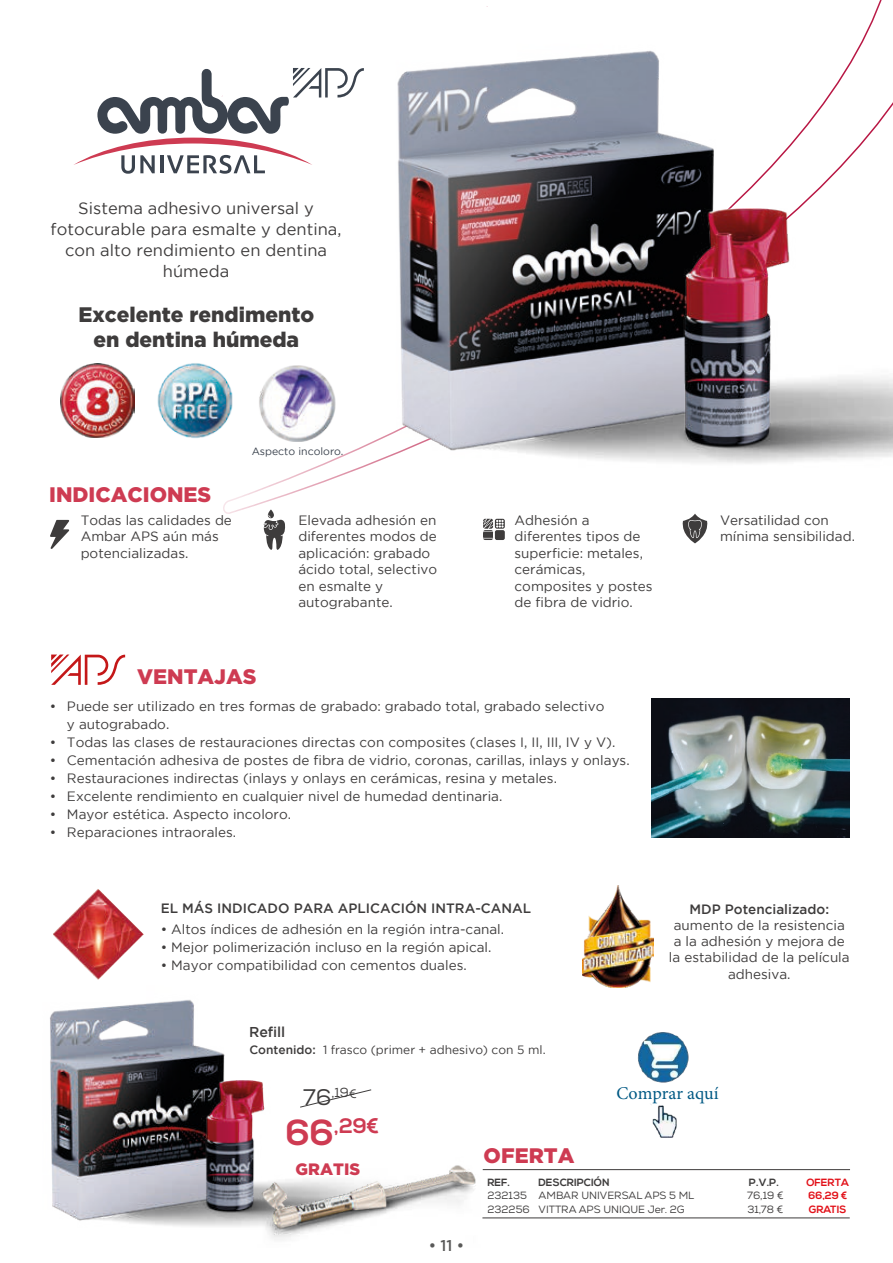
<style>
.page{position:relative;width:893px;height:1263px;background:#fff}
.page>*{position:absolute;margin:0;border:0;box-sizing:border-box;transform-origin:0 0}
.t1{font:900 21px/25.2px "Gotham";color:#3e3c3c;text-align:center}
.t2{font:900 21px "Gotham";color:#ce3b52}
.t3{font:700 21px "Nexa";color:#ce3b52}
.t4{font:18px "Minion Pro";color:#005984}
.t5{font:16.5px/21px "Gotham";color:#3e3c3c;text-align:center}
.t6{font:900 16.5px "Gotham";color:#ce3b52}
.t7{font:500 15.6px "Gotham";color:#595958;scale:.96 1}
.t8{font:500 14.25px "Gotham";letter-spacing:-.01em;color:#3e3c3c}
.t9{font:13.5px/16.5px "Gotham";color:#3e3c3c}
.t10{font:500 13.5px "Gotham";color:#3e3c3c}
.t11{font:13.05px "Nexa";color:#3e3c3c}
.t12{font:12px "Gotham";color:#3e3c3c}
.t13{font:10.5px "Nexa";color:#3e3c3c}
.t14{font:700 10.5px "Nexa";color:#3e3c3c}
.t15{font:700 10.5px "Nexa";color:#e21119}
.t16{font:10.5px "Gotham";color:#3b434e}
.s1{font-weight:500}
.s2{font-size:22.5px}
.s3{font-size:12.3px}
.s4{font-size:36px}
</style>
<div class="page">
<img style="left:289px;top:0;width:604px;height:468px">
<img style="left:676px;top:208px;width:217px;height:257px">
<img style="left:50px;top:1000px;width:198px;height:227px">
<img style="left:201px;top:1080px;width:64px;height:142px">
<img style="left:53px;top:889px;width:91px;height:91px">
<img style="left:157px;top:363px;width:76px;height:75px">
<svg style="left:74px;top:67px;width:290px;height:107px"></svg>
<img style="left:61px;top:364px;width:74px;height:73px">
<svg style="left:682px;top:514px;width:26px;height:29px"></svg>
<svg style="left:264px;top:509px;width:21px;height:41px"></svg>
<svg style="left:50px;top:520px;width:19px;height:29px"></svg>
<svg style="left:483px;top:519px;width:22px;height:21px"></svg>
<img style="left:259px;top:364px;width:90px;height:77px">
<svg style="left:51px;top:654px;width:74px;height:31px"></svg>
<img style="left:582px;top:885px;width:72px;height:102px">
<hr style="left:483px;top:1169px;width:367px;height:1px;background:#3e3c3c">
<hr style="left:482px;top:1218px;width:368px;height:1px;background:#3e3c3c">
<img style="left:652px;top:699px;width:197px;height:138px">
<svg style="left:300px;top:1089px;width:72px;height:19px"></svg>
<img style="left:248px;top:1148px;width:240px;height:92px">
<img style="left:637px;top:1032px;width:51px;height:50px">
<img style="left:651px;top:1104px;width:26px;height:34px">
<p class="t5" style="left:51px;top:197px;width:292px">Sistema adhesivo universal y fotocurable para esmalte y dentina, con alto rendimiento en dentina húmeda</p>
<h1 class="t1" style="left:79px;top:302px;width:237px">Excelente rendimento en dentina húmeda</h1>
<h1 class="t2" style="left:49px;top:483px;width:164px">INDICACIONES</h1>
<p class="t9" style="left:81px;top:512px;width:153px">Todas las calidades de<br>Ambar APS aún más potencializadas.</p>
<p class="t16" style="left:252px;top:445px;width:93px">Aspecto incoloro.</p>
<p class="t9" style="left:298px;top:512px;width:140px">Elevada adhesión en diferentes modos de aplicación: grabado ácido total, selectivo en esmalte y autograbante.</p>
<p class="t9" style="left:515px;top:512px;width:140px">Adhesión a diferentes tipos de superficie: metales, cerámicas, composites y postes de fibra de vidrio.</p>
<p class="t9" style="left:720px;top:512px;width:136px">Versatilidad con mínima sensibilidad.</p>
<h1 class="t2" style="left:137px;top:664px;width:121px">VENTAJAS</h1>
<p class="t9" style="left:67px;top:697px;width:539px;line-height:18px;text-indent:-17px">• Puede ser utilizado en tres formas de grabado: grabado total, grabado selectivo y autograbado.</p>
<p class="t9" style="left:50px;top:733px;width:567px">• Todas las clases de restauraciones directas con composites (clases I, II, III, IV y V).</p>
<p class="t9" style="left:50px;top:751px;width:581px">• Cementación adhesiva de postes de fibra de vidrio, coronas, carillas, inlays y onlays.</p>
<p class="t9" style="left:50px;top:769px;width:508px">• Restauraciones indirectas (inlays y onlays en cerámicas, resina y metales.</p>
<p class="t9" style="left:50px;top:787px;width:454px">• Excelente rendimiento en cualquier nivel de humedad dentinaria.</p>
<p class="t9" style="left:50px;top:805px;width:243px">• Mayor estética. Aspecto incoloro.</p>
<p class="t9" style="left:50px;top:823px;width:188px">• Reparaciones intraorales.</p>
<p class="t10" style="left:161px;top:901px;width:372px">EL MÁS INDICADO PARA APLICACIÓN INTRA-CANAL</p>
<p class="t9" style="left:161px;top:921px;width:345px">• Altos índices de adhesión en la región intra-canal.</p>
<p class="t9" style="left:161px;top:939px;width:332px">• Mejor polimerización incluso en la región apical.</p>
<p class="t9" style="left:161px;top:957px;width:307px">• Mayor compatibilidad con cementos duales.</p>
<p class="t8" style="left:249px;top:1024px;width:37px">Refill</p>
<p class="t12" style="left:249px;top:1043px;width:298px"><span class="s1">Contenido:</span> 1 frasco (primer + adhesivo) con 5 ml.</p>
<p class="t10" style="left:689px;top:901px;width:141px">MDP Potencializado:</p>
<p class="t9" style="left:669px;top:917px;width:182px;text-align:center">aumento de la resistencia a la adhesión y mejora de la estabilidad de la película adhesiva.</p>
<p class="t11" style="left:303px;top:1085px;width:55px"><span class="s2">76</span>,19<span class="s3">€</span></p>
<h1 class="t3" style="left:286px;top:1114px;width:94px"><span class="s4">66</span>,29€</h1>
<p class="t6" style="left:296px;top:1159px;width:66px">GRATIS</p>
<p class="t7" style="left:429px;top:1236px;width:39px">• 11 •</p>
<h1 class="t2" style="left:484px;top:1143px;width:92px">OFERTA</h1>
<h2 class="t4" style="left:616px;top:1081px;width:104px">Comprar aquí</h2>
<p class="t14" style="left:488px;top:1176px;width:24px">REF.</p>
<p class="t14" style="left:539px;top:1176px;width:73px">DESCRIPCIÓN</p>
<p class="t14" style="left:749px;top:1176px;width:31px">P.V.P.</p>
<p class="t15" style="left:806px;top:1176px;width:44px">OFERTA</p>
<p class="t13" style="left:488px;top:1189px;width:208px">232135 AMBAR UNIVERSAL APS 5 ML</p>
<p class="t13" style="left:747px;top:1189px;width:38px">76,19 €</p>
<p class="t15" style="left:808px;top:1189px;width:40px">66,29 €</p>
<p class="t13" style="left:488px;top:1203px;width:199px">232256 VITTRA APS UNIQUE Jer. 2G</p>
<p class="t13" style="left:747px;top:1203px;width:37px">31,78 €</p>
<p class="t15" style="left:809px;top:1203px;width:39px">GRATIS</p>
</div>
